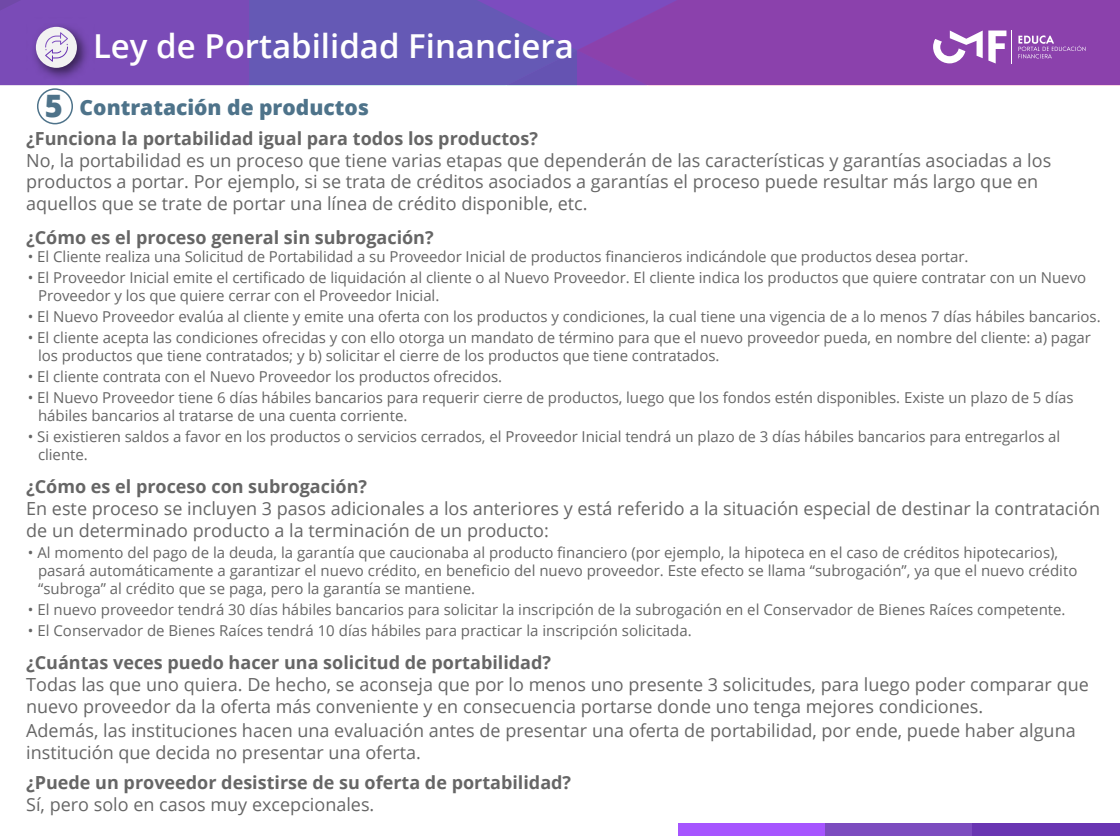
<style>
.page{position:relative;width:1120px;height:836px;background:#fff}
.page>*{position:absolute;margin:0;border:0;box-sizing:border-box;transform-origin:0 0}
.t1{font:600 33px "Open Sans";color:#fff}
.t2{font:800 21px "Open Sans";color:#4e738a}
.t3{font:18px/21.6px "Open Sans";color:#666}
.t4{font:700 18px "Open Sans";color:#666}
.t5{font:15px/18px "Open Sans";letter-spacing:-.005em;color:#666}
.s1{font-size:30.9px}
</style>
<div class="page">
<div style="left:905px;top:0;width:215px;height:85px;background:#8b41ac"></div>
<svg style="left:0;top:0;width:905px;height:85px;background:#7a4eb3"></svg>
<div style="left:37px;top:88px;width:36px;height:36px;border:1px solid #4e738a;border-radius:50%"></div>
<hr style="left:1011px;top:30px;width:1px;height:33px;background:#fff">
<svg style="left:933px;top:30px;width:49px;height:33px"></svg>
<svg style="left:1018px;top:35px;width:67px;height:23px;background:#9d5fb9"></svg>
<svg style="left:988px;top:30px;width:18px;height:33px"></svg>
<div style="left:679px;top:823px;width:147px;height:12px;background:#a655ff"></div>
<div style="left:825px;top:823px;width:148px;height:12px;background:#7c4cbf"></div>
<div style="left:972px;top:823px;width:148px;height:12px;background:#6935b2"></div>
<h1 class="t1" style="left:93px;top:23px;width:482px">Ley de Portabilidad Financiera</h1>
<h2 class="t2" style="left:45px;top:91px;width:326px"><span class="s1">5</span> Contratación de productos</h2>
<p class="t4" style="left:26px;top:126px;width:513px">¿Funciona la portabilidad igual para todos los productos?</p>
<p class="t3" style="left:26px;top:149px;width:1026px">No, la portabilidad es un proceso que tiene varias etapas que dependerán de las características y garantías asociadas a los productos a portar. Por ejemplo, si se trata de créditos asociados a garantías el proceso puede resultar más largo que en aquellos que se trate de portar una línea de crédito disponible, etc.</p>
<p class="t4" style="left:26px;top:224px;width:409px">¿Cómo es el proceso general sin subrogación?</p>
<p class="t5" style="left:28px;top:247px;width:942px">• El Cliente realiza una Solicitud de Portabilidad a su Proveedor Inicial de productos financieros indicándole que productos desea portar.</p>
<p class="t5" style="left:38px;top:268px;width:1049px;text-indent:-10px">• El Proveedor Inicial emite el certificado de liquidación al cliente o al Nuevo Proveedor. El cliente indica los productos que quiere contratar con un Nuevo<br>Proveedor y los que quiere cerrar con el Proveedor Inicial.</p>
<p class="t5" style="left:28px;top:307px;width:1074px">• El Nuevo Proveedor evalúa al cliente y emite una oferta con los productos y condiciones, la cual tiene una vigencia de a lo menos 7 días hábiles bancarios.</p>
<p class="t5" style="left:38px;top:328px;width:1054px;text-indent:-10px">• El cliente acepta las condiciones ofrecidas y con ello otorga un mandato de término para que el nuevo proveedor pueda, en nombre del cliente: a) pagar los productos que tiene contratados; y b) solicitar el cierre de los productos que tiene contratados.</p>
<p class="t5" style="left:28px;top:367px;width:476px">• El cliente contrata con el Nuevo Proveedor los productos ofrecidos.</p>
<p class="t5" style="left:38px;top:388px;width:1037px;text-indent:-10px">• El Nuevo Proveedor tiene 6 días hábiles bancarios para requerir cierre de productos, luego que los fondos estén disponibles. Existe un plazo de 5 días hábiles bancarios al tratarse de una cuenta corriente.</p>
<p class="t5" style="left:38px;top:427px;width:1023px;text-indent:-10px">• Si existieren saldos a favor en los productos o servicios cerrados, el Proveedor Inicial tendrá un plazo de 3 días hábiles bancarios para entregarlos al cliente.</p>
<p class="t4" style="left:26px;top:474px;width:342px">¿Cómo es el proceso con subrogación?</p>
<p class="t3" style="left:26px;top:497px;width:1075px">En este proceso se incluyen 3 pasos adicionales a los anteriores y está referido a la situación especial de destinar la contratación de un determinado producto a la terminación de un producto:</p>
<p class="t5" style="left:38px;top:542px;width:1040px;text-indent:-10px">• Al momento del pago de la deuda, la garantía que caucionaba al producto financiero (por ejemplo, la hipoteca en el caso de créditos hipotecarios), pasará automáticamente a garantizar el nuevo crédito, en beneficio del nuevo proveedor. Este efecto se llama “subrogación”, ya que el nuevo crédito “subroga” al crédito que se paga, pero la garantía se mantiene.</p>
<p class="t5" style="left:28px;top:599px;width:1039px">• El nuevo proveedor tendrá 30 días hábiles bancarios para solicitar la inscripción de la subrogación en el Conservador de Bienes Raíces competente.</p>
<p class="t5" style="left:28px;top:620px;width:665px">• El Conservador de Bienes Raíces tendrá 10 días hábiles para practicar la inscripción solicitada.</p>
<p class="t4" style="left:26px;top:649px;width:526px">¿Cuántas veces puedo hacer una solicitud de portabilidad?</p>
<p class="t3" style="left:26px;top:673px;width:1064px">Todas las que uno quiera. De hecho, se aconseja que por lo menos uno presente 3 solicitudes, para luego poder comparar que nuevo proveedor da la oferta más conveniente y en consecuencia portarse donde uno tenga mejores condiciones.</p>
<p class="t3" style="left:26px;top:719px;width:1051px">Además, las instituciones hacen una evaluación antes de presentar una oferta de portabilidad, por ende, puede haber alguna institución que decida no presentar una oferta.</p>
<p class="t4" style="left:26px;top:769px;width:546px">¿Puede un proveedor desistirse de su oferta de portabilidad?</p>
<p class="t3" style="left:26px;top:793px;width:350px">Sí, pero solo en casos muy excepcionales.</p>
</div>
